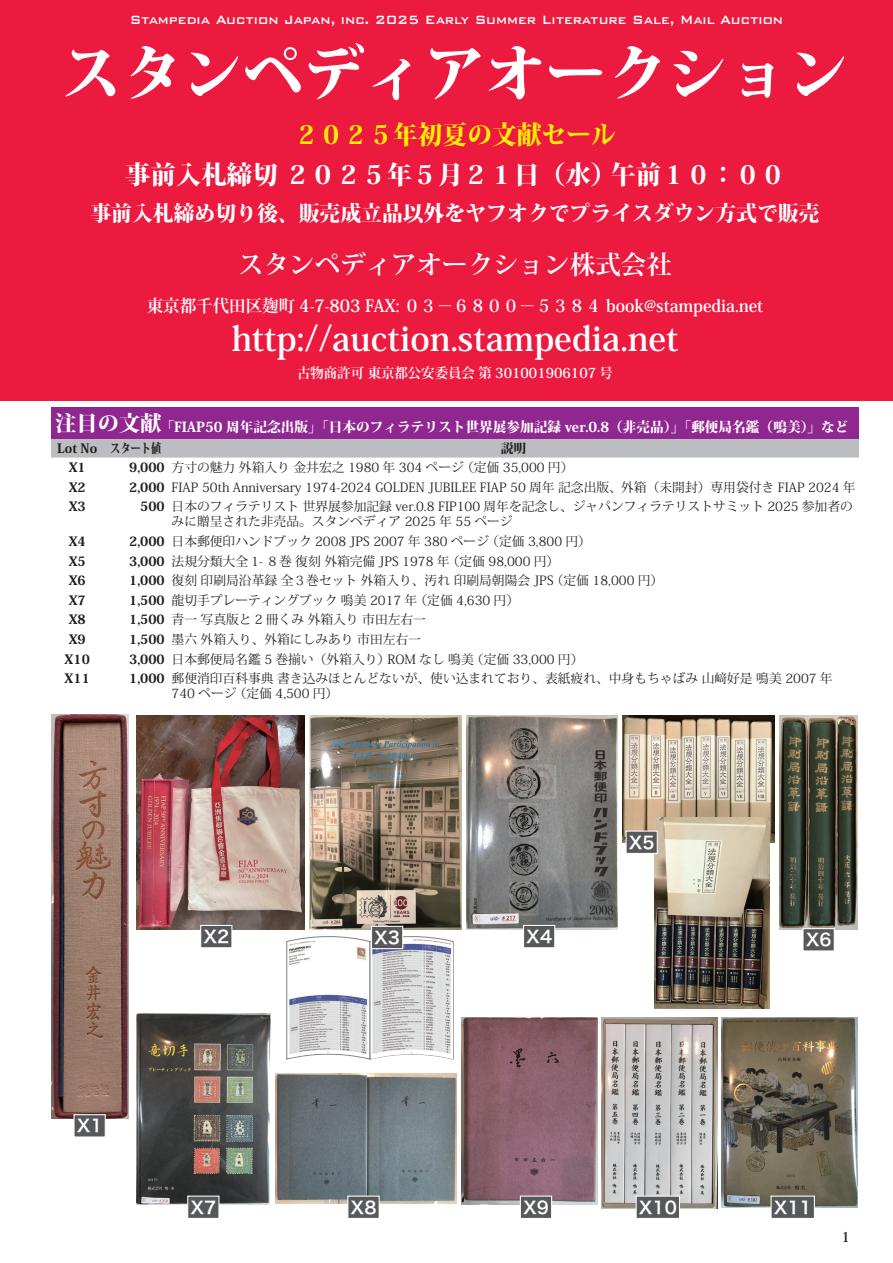
<style>
.page{position:relative;width:893px;height:1263px;background:#fff}
.page>*{position:absolute;margin:0;border:0;box-sizing:border-box;transform-origin:0 0}
.t1{font:800 60.6px "Koz Min Pro";color:#fff}
.t2{font:700 34.05px "Koz Min Pro";color:#fff}
.t3{font:800 25.5px "Koz Min Pro";color:#fff}
.t4{font:700 25.5px "Koz Min Pro";color:#fff}
.t5{font:800 25.5px "Koz Min Pro";color:#fff101}
.t6{font:800 21.3px "Koz Min Pro";color:#fff}
.t7{font:700 16.95px "Koz Min Pro";color:#fff}
.t8{font:16.95px "Hira Kaku Pro N W6";color:#fff}
.t9{font:500 15.9px "Bank Gothic BT";color:#fff;scale:.9 1}
.t10{font:800 13.8px "Koz Min Pro";color:#fff}
.t11{font:700 13.8px "Koz Min Pro";color:#fff}
.t12{font:700 13.8px "Koz Min Pro";color:#231f20}
.t13{font:12.75px/14.9px "Koz Min Pro";color:#231f20}
.t14{font:800 12.75px "Koz Min Pro";color:#231f20}
.s1{font-size:21.3px}
.s2{font-weight:800}
</style>
<div class="page">
<div style="left:0;top:0;width:893px;height:400px;background:#ed1a40"></div>
<div style="left:51px;top:439px;width:808px;height:19px;background:#bcbdc0"></div>
<div style="left:51px;top:408px;width:808px;height:31px;background:#90268f"></div>
<img style="left:51px;top:714px;width:77px;height:404px">
<img style="left:136px;top:716px;width:169px;height:214px">
<img style="left:310px;top:716px;width:152px;height:213px">
<img style="left:467px;top:716px;width:150px;height:213px">
<img style="left:622px;top:716px;width:152px;height:126px">
<img style="left:779px;top:716px;width:79px;height:213px">
<img style="left:136px;top:1013px;width:135px;height:191px">
<img style="left:275px;top:1074px;width:182px;height:130px">
<img style="left:461px;top:1017px;width:136px;height:187px">
<img style="left:602px;top:1017px;width:115px;height:191px">
<img style="left:722px;top:1017px;width:136px;height:190px">
<svg style="left:73px;top:1113px;width:33px;height:24px"></svg>
<svg style="left:200px;top:924px;width:33px;height:24px"></svg>
<svg style="left:286px;top:925px;width:168px;height:134px"></svg>
<svg style="left:522px;top:924px;width:34px;height:24px"></svg>
<svg style="left:802px;top:927px;width:33px;height:24px"></svg>
<svg style="left:187px;top:1195px;width:33px;height:23px"></svg>
<svg style="left:347px;top:1195px;width:33px;height:23px"></svg>
<svg style="left:519px;top:1195px;width:34px;height:23px"></svg>
<svg style="left:635px;top:1195px;width:45px;height:23px"></svg>
<svg style="left:770px;top:1195px;width:45px;height:23px"></svg>
<img style="left:654px;top:817px;width:115px;height:191px">
<svg style="left:625px;top:830px;width:33px;height:24px"></svg>
<p class="t9" style="left:130px;top:12px;width:728px">Stampedia Auction Japan, inc. 2025 Early Summer Literature Sale, Mail Auction</p>
<h1 class="t1" style="left:61px;top:28px;width:789px">スタンペディアオークション</h1>
<h3 class="t5" style="left:294px;top:115px;width:323px">２０２５年初夏の文献セール</h3>
<h3 class="t3" style="left:125px;top:156px;width:662px">事前入札締切 ２０２５年５月２１日（水）午前１０：００</h3>
<h3 class="t6" style="left:90px;top:197px;width:731px">事前入札締め切り後、販売成立品以外をヤフオクでプライスダウン方式で販売</h3>
<h3 class="t4" style="left:238px;top:246px;width:435px">スタンペディアオークション株式会社</h3>
<h3 class="t7" style="left:147px;top:293px;width:618px">東京都千代田区麹町 4-7-803 FAX: ０３−６８００−５３８４ book@stampedia.net</h3>
<h2 class="t2" style="left:231px;top:314px;width:449px">http://auction.stampedia.net</h2>
<p class="t11" style="left:297px;top:363px;width:317px">古物商許可 東京都公安委員会 第 301001906107 号</p>
<p class="t10" style="left:55px;top:416px;width:795px"><span class="s1">注目の文献</span> 「FIAP50 周年記念出版」「日本のフィラテリスト世界展参加記録 ver.0.8（非売品）」「郵便局名鑑（鳴美）」など</p>
<p class="t14" style="left:57px;top:438px;width:106px">Lot No スタート値</p>
<p class="t14" style="left:501px;top:438px;width:27px">説明</p>
<p class="t14" style="left:69px;top:458px;width:19px">X1</p>
<p class="t13" style="left:129px;top:460px;width:446px"><span class="s2">9,000</span> 方寸の魅力 外箱入り 金井宏之 1980 年 304 ページ （定価 35,000 円）</p>
<p class="t14" style="left:69px;top:478px;width:19px">X2</p>
<p class="t13" style="left:129px;top:479px;width:728px"><span class="s2">2,000</span> FIAP 50th Anniversary 1974-2024 GOLDEN JUBILEE FIAP 50 周年 記念出版、外箱（未開封）専用袋付き FIAP 2024 年</p>
<p class="t14" style="left:69px;top:497px;width:19px">X3</p>
<p class="t13" style="left:172px;top:499px;width:683px;text-indent:-31px"><span class="s2">500</span> 日本のフィラテリスト 世界展参加記録 ver.0.8 FIP100 周年を記念し、ジャパンフィラテリストサミット 2025 参加者のみに贈呈された非売品。スタンペディア 2025 年 55 ページ</p>
<p class="t14" style="left:69px;top:532px;width:19px">X4</p>
<p class="t13" style="left:129px;top:534px;width:463px"><span class="s2">2,000</span> 日本郵便印ハンドブック 2008 JPS 2007 年 380 ページ （定価 3,800 円）</p>
<p class="t14" style="left:69px;top:551px;width:19px">X5</p>
<p class="t13" style="left:129px;top:553px;width:431px"><span class="s2">3,000</span> 法規分類大全 1- ８巻 復刻 外箱完備 JPS 1978 年 （定価 98,000 円）</p>
<p class="t14" style="left:69px;top:571px;width:19px">X6</p>
<p class="t13" style="left:129px;top:573px;width:535px"><span class="s2">1,000</span> 復刻 印刷局沿革録 全３巻セット 外箱入り、汚れ 印刷局朝陽会 JPS （定価 18,000 円）</p>
<p class="t14" style="left:69px;top:591px;width:19px">X7</p>
<p class="t13" style="left:129px;top:592px;width:391px"><span class="s2">1,500</span> 龍切手プレーティングブック 鳴美 2017 年 （定価 4,630 円）</p>
<p class="t14" style="left:69px;top:610px;width:19px">X8</p>
<p class="t13" style="left:129px;top:612px;width:298px"><span class="s2">1,500</span> 青一 写真版と 2 冊くみ 外箱入り 市田左右一</p>
<p class="t14" style="left:69px;top:630px;width:19px">X9</p>
<p class="t13" style="left:129px;top:631px;width:293px"><span class="s2">1,500</span> 墨六 外箱入り、外箱にしみあり 市田左右一</p>
<p class="t14" style="left:65px;top:649px;width:27px">X10</p>
<p class="t13" style="left:129px;top:651px;width:456px"><span class="s2">3,000</span> 日本郵便局名鑑 5 巻揃い（外箱入り）ROM なし 鳴美 （定価 33,000 円）</p>
<p class="t14" style="left:65px;top:669px;width:27px">X11</p>
<p class="t13" style="left:172px;top:670px;width:662px;text-indent:-42px"><span class="s2">1,000</span> 郵便消印百科事典 書き込みほとんどないが、使い込まれており、表紙疲れ、中身もちゃばみ 山﨑好是 鳴美 2007 年<br>740 ページ （定価 4,500 円）</p>
<h3 class="t8" style="left:629px;top:827px;width:27px">X5</h3>
<h3 class="t8" style="left:77px;top:1110px;width:27px">X1</h3>
<h3 class="t8" style="left:203px;top:921px;width:27px">X2</h3>
<h3 class="t8" style="left:374px;top:922px;width:27px">X3</h3>
<h3 class="t8" style="left:526px;top:921px;width:27px">X4</h3>
<h3 class="t8" style="left:806px;top:924px;width:27px">X6</h3>
<h3 class="t8" style="left:190px;top:1192px;width:27px">X7</h3>
<h3 class="t8" style="left:351px;top:1192px;width:27px">X8</h3>
<h3 class="t8" style="left:523px;top:1192px;width:27px">X9</h3>
<h3 class="t8" style="left:639px;top:1192px;width:40px">X10</h3>
<h3 class="t8" style="left:774px;top:1192px;width:40px">X11</h3>
<p class="t12" style="left:842px;top:1227px;width:10px">1</p>
</div>
